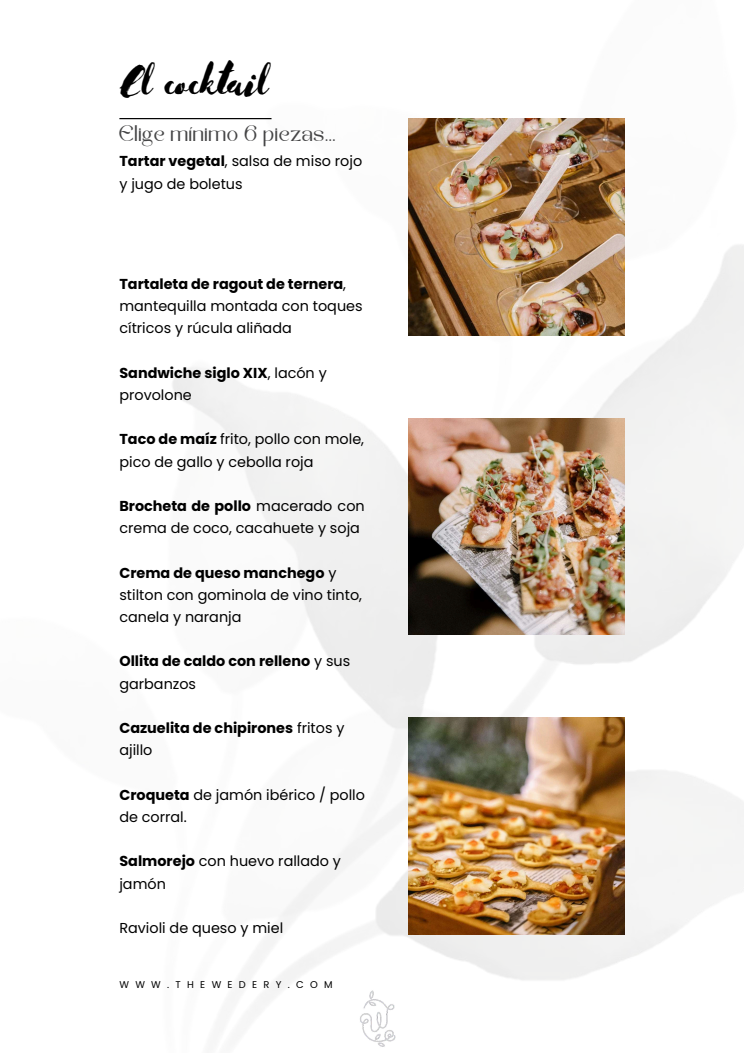
<style>
.page{position:relative;width:744px;height:1053px;background:#fff}
.page>*{position:absolute;margin:0;border:0;box-sizing:border-box;transform-origin:0 0}
.t1{font:45.72px "Advetime";color:#000}
.t2{font:21.04px "KENAO";color:#454546}
.t3{font:14.4px/22.2px "Poppins";color:#000}
.t4{font:700 14.4px/22.2px "Poppins";color:#000}
.t5{font:9.84px "Poppins";letter-spacing:.64em;color:#000}
.s1{font-weight:700}
.s2{font-weight:400}
</style>
<div class="page">
<img style="left:119px;top:118px;width:625px;height:894px">
<hr style="left:119px;top:118px;width:153px;height:1px;background:#000">
<img style="left:408px;top:119px;width:216px;height:216px">
<img style="left:408px;top:418px;width:216px;height:216px">
<img style="left:408px;top:717px;width:216px;height:217px">
<img style="left:347px;top:988px;width:58px;height:59px">
<h1 class="t1" style="left:119px;top:50px;width:149px">El cocktail</h1>
<h2 class="t2" style="left:119px;top:125px;width:219px">Elige mínimo 6 piezas...</h2>
<p class="t3" style="left:119px;top:150px;width:244px"><span class="s1">Tartar vegetal</span>, salsa de miso rojo y jugo de boletus</p>
<p class="t3" style="left:119px;top:273px;width:245px"><span class="s1">Tartaleta de ragout de ternera</span>, mantequilla montada con toques cítricos y rúcula aliñada</p>
<p class="t4" style="left:119px;top:361px;width:209px">Sandwiche siglo XIX<span class="s2">, lacón y provolone</span></p>
<p class="t3" style="left:119px;top:428px;width:246px"><span class="s1">Taco de maíz</span> frito, pollo con mole, pico de gallo y cebolla roja</p>
<p class="t3" style="left:119px;top:495px;width:247px"><span class="s1">Brocheta de pollo</span> macerado con crema de coco, cacahuete y soja</p>
<p class="t3" style="left:119px;top:561px;width:244px"><span class="s1">Crema de queso manchego</span> y stilton con gominola de vino tinto, canela y naranja</p>
<p class="t4" style="left:119px;top:650px;width:232px">Ollita de caldo con relleno <span class="s2">y sus garbanzos</span></p>
<p class="t4" style="left:119px;top:717px;width:227px">Cazuelita de chipirones <span class="s2">fritos y ajillo</span></p>
<p class="t3" style="left:119px;top:783px;width:247px"><span class="s1">Croqueta</span> de jamón ibérico / pollo de corral.</p>
<p class="t3" style="left:119px;top:850px;width:223px"><span class="s1">Salmorejo</span> con huevo rallado y jamón</p>
<p class="t3" style="left:119px;top:917px;width:165px">Ravioli de queso y miel</p>
<p class="t5" style="left:119px;top:977px;width:215px">WWW.THEWEDERY.COM</p>
</div>
